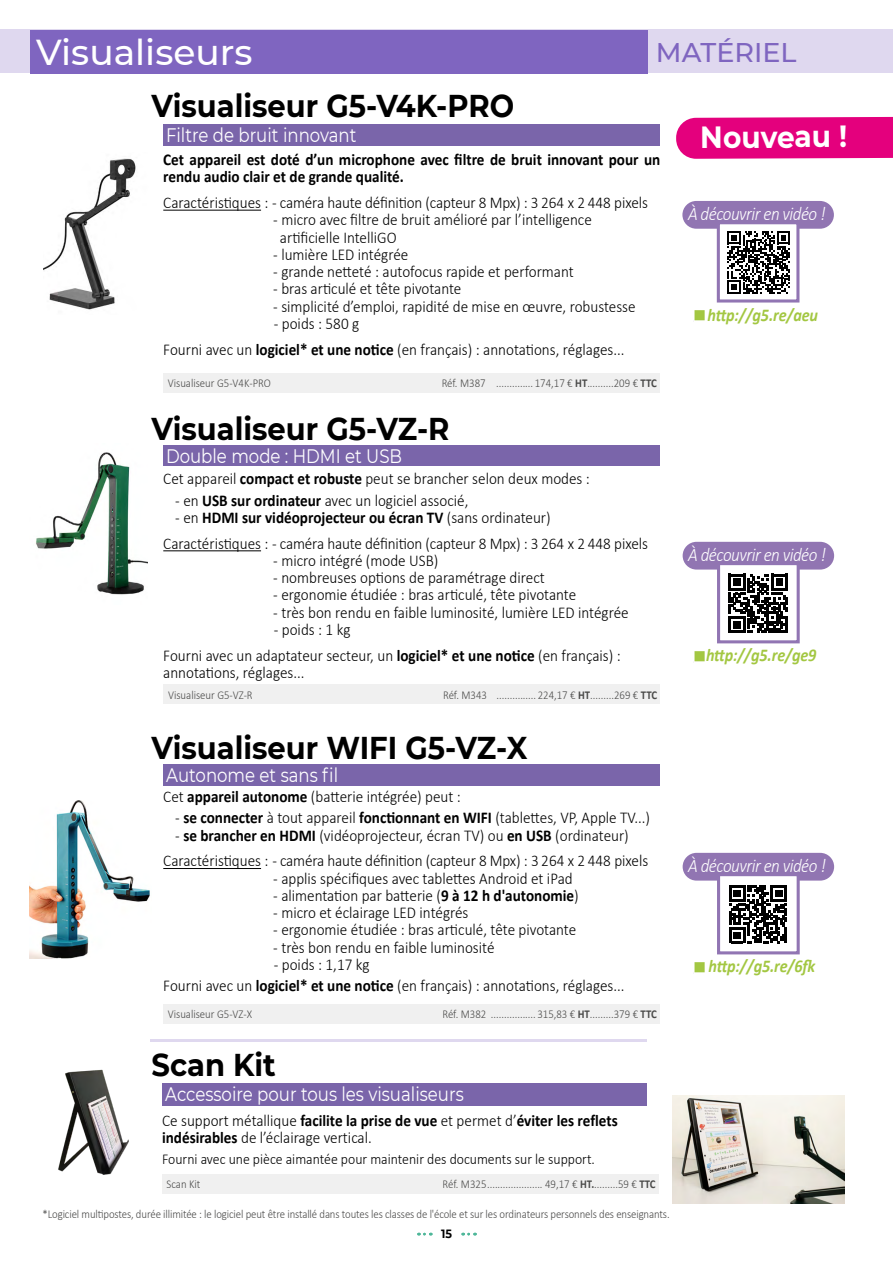
<style>
.page{position:relative;width:893px;height:1263px;background:#fff}
.page>*{position:absolute;margin:0;border:0;box-sizing:border-box;transform-origin:0 0}
.t1{font:500 36px "Montserrat";color:#fff}
.t2{font:700 31.5px "Montserrat";color:#000;scale:.92 1}
.t3{font:700 30.6px "Montserrat";letter-spacing:-.005em;color:#fff;scale:.92 1}
.t4{font:500 27px "Montserrat";color:#7f65c0}
.t5{font:19.5px "Montserrat";color:#fff;scale:.85 1}
.t6{font:italic 300 19.05px "Calibri";letter-spacing:-.03em;color:#fff;scale:.9 1}
.t7{font:italic 700 18px "Calibri";letter-spacing:-.01em;color:#a3c742;scale:.9 1}
.t8{font:300 16.5px/25.8px "Calibri";color:#000;scale:.92 1}
.t9{font:700 16.5px/17.2px "Calibri";color:#000;scale:.92 1}
.t10{font:300 15px "Calibri";color:#000;scale:.92 1}
.t11{font:300 12px "Calibri";letter-spacing:-.01em;color:#4a4a49;scale:.9 1}
.t12{font:700 12px "Montserrat";color:#000;scale:.92 1}
.s1{font-weight:700}
</style>
<div class="page">
<div style="left:0;top:32px;width:893px;height:44px;background:linear-gradient(to right,#fff,#fff)"></div>
<svg style="left:418px;top:1233px;width:13px;height:2px"></svg>
<svg style="left:463px;top:1233px;width:12px;height:2px"></svg>
<div style="left:0;top:30px;width:893px;height:43px;background:#dfd8ef"></div>
<div style="left:30px;top:30px;width:618px;height:43px;background:#7f65c0"></div>
<div style="left:163px;top:124px;width:496px;height:21px;background:#7a65aa"></div>
<div style="left:163px;top:445px;width:496px;height:21px;background:#7a65aa"></div>
<div style="left:163px;top:764px;width:497px;height:21px;background:#7a65aa"></div>
<img style="left:36px;top:452px;width:112px;height:143px">
<img style="left:30px;top:801px;width:120px;height:158px">
<img style="left:58px;top:1069px;width:71px;height:106px">
<img style="left:43px;top:158px;width:93px;height:152px">
<img style="left:672px;top:1095px;width:172px;height:109px">
<div style="left:162px;top:1083px;width:485px;height:23px;background:#7a65aa"></div>
<hr style="left:163px;top:550px;width:98px;height:1px;background:#000">
<hr style="left:163px;top:868px;width:98px;height:1px;background:#000">
<hr style="left:163px;top:210px;width:98px;height:1px;background:#000">
<hr style="left:150px;top:1039px;width:497px;height:2px;background:#7f65c0">
<div style="left:676px;top:117px;width:217px;height:42px;background:#e4007d"></div>
<div style="left:163px;top:373px;width:497px;height:20px;background:#f0f0f0"></div>
<div style="left:164px;top:684px;width:496px;height:20px;background:#f0f0f0"></div>
<div style="left:163px;top:1004px;width:497px;height:20px;background:#f0f0f0"></div>
<div style="left:162px;top:1174px;width:497px;height:19px;background:#f0f0f0"></div>
<div style="left:683px;top:853px;width:151px;height:27px;background:#9175b2;border-radius:14px"></div>
<div style="left:717px;top:873px;width:83px;height:81px;background:#fff;border:3px solid #9175b3"></div>
<svg style="left:694px;top:962px;width:11px;height:11px"></svg>
<svg style="left:729px;top:885px;width:58px;height:58px"></svg>
<div style="left:683px;top:542px;width:151px;height:27px;background:#9175b2;border-radius:14px"></div>
<div style="left:717px;top:562px;width:83px;height:81px;background:#fff;border:3px solid #9175b3"></div>
<svg style="left:694px;top:651px;width:11px;height:11px"></svg>
<svg style="left:729px;top:574px;width:59px;height:59px"></svg>
<div style="left:682px;top:201px;width:152px;height:28px;background:#9175b2;border-radius:14px"></div>
<div style="left:717px;top:221px;width:82px;height:82px;background:#fff;border:3px solid #9175b3"></div>
<svg style="left:694px;top:310px;width:11px;height:11px"></svg>
<svg style="left:727px;top:231px;width:63px;height:63px"></svg>
<h1 class="t1" style="left:36px;top:27px;width:218px">Visualiseurs</h1>
<h2 class="t2" style="left:151px;top:83px;width:396px">Visualiseur G5-V4K-PRO</h2>
<p class="t5" style="left:166px;top:122px;width:226px">Filtre de bruit innovant</p>
<h3 class="t4" style="left:656px;top:34px;width:142px">MATÉRIEL</h3>
<h3 class="t3" style="left:700px;top:115px;width:161px">Nouveau !</h3>
<p class="t9" style="left:163px;top:151px;width:542px">Cet appareil est doté d’un microphone avec filtre de bruit innovant pour un rendu audio clair et de grande qualité.</p>
<p class="t8" style="left:163px;top:189px;width:528px">Caractéristiques : - caméra haute définition (capteur 8 Mpx) : 3 264 x 2 448 pixels</p>
<p class="t8" style="left:280px;top:211px;width:341px;line-height:17.2px;text-indent:-7px">- micro avec filtre de bruit amélioré par l’intelligence artificielle IntelliGO</p>
<p class="t8" style="left:273px;top:241px;width:148px">- lumière LED intégrée</p>
<p class="t8" style="left:273px;top:258px;width:328px">- grande netteté : autofocus rapide et performant</p>
<p class="t8" style="left:273px;top:276px;width:206px">- bras articulé et tête pivotante</p>
<p class="t8" style="left:273px;top:293px;width:395px">- simplicité d’emploi, rapidité de mise en œuvre, robustesse</p>
<p class="t8" style="left:163px;top:310px;width:503px;text-indent:110px">- poids : 580 g<br>Fourni avec un <span class="s1">logiciel* et une notice</span> (en français) : annotations, réglages...</p>
<p class="t11" style="left:168px;top:376px;width:116px">Visualiseur G5-V4K-PRO</p>
<p class="t11" style="left:442px;top:376px;width:240px">Réf. M387 .............. 174,17 € <span class="s1">HT</span>..........209 € <span class="s1">TTC</span></p>
<h2 class="t2" style="left:151px;top:406px;width:326px">Visualiseur G5-VZ-R</h2>
<p class="t5" style="left:166px;top:443px;width:279px">Double mode : HDMI et USB</p>
<p class="t8" style="left:163px;top:466px;width:465px">Cet appareil <span class="s1">compact et robuste</span> peut se brancher selon deux modes :</p>
<p class="t8" style="left:175px;top:487px;width:320px">- en <span class="s1">USB sur ordinateur</span> avec un logiciel associé,</p>
<p class="t8" style="left:163px;top:504px;width:528px;text-indent:12px">- en <span class="s1">HDMI sur vidéoprojecteur ou écran TV</span> (sans ordinateur)<br>Caractéristiques : - caméra haute définition (capteur 8 Mpx) : 3 264 x 2 448 pixels</p>
<p class="t8" style="left:273px;top:547px;width:181px">- micro intégré (mode USB)</p>
<p class="t8" style="left:273px;top:565px;width:297px">- nombreuses options de paramétrage direct</p>
<p class="t8" style="left:273px;top:582px;width:331px">- ergonomie étudiée : bras articulé, tête pivotante</p>
<p class="t8" style="left:273px;top:599px;width:388px">- très bon rendu en faible luminosité, lumière LED intégrée</p>
<p class="t8" style="left:163px;top:616px;width:499px;text-indent:110px">- poids : 1 kg<br>Fourni avec un adaptateur secteur, un <span class="s1">logiciel* et une notice</span> (en français) :</p>
<p class="t8" style="left:163px;top:659px;width:155px">annotations, réglages...</p>
<p class="t11" style="left:168px;top:687px;width:96px">Visualiseur G5-VZ-R</p>
<p class="t11" style="left:443px;top:687px;width:239px">Réf. M343 ............... 224,17 € <span class="s1">HT</span>.........269 € <span class="s1">TTC</span></p>
<h2 class="t2" style="left:151px;top:725px;width:410px">Visualiseur WIFI G5-VZ-X</h2>
<p class="t5" style="left:166px;top:762px;width:204px">Autonome et sans fil</p>
<p class="t8" style="left:163px;top:783px;width:325px">Cet <span class="s1">appareil autonome</span> (batterie intégrée) peut :</p>
<p class="t8" style="left:175px;top:805px;width:518px">- <span class="s1">se connecter</span> à tout appareil <span class="s1">fonctionnant en WIFI</span> (tablettes, VP, Apple TV...)</p>
<p class="t8" style="left:163px;top:822px;width:529px;text-align:center">- <span class="s1">se brancher en HDMI</span> (vidéoprojecteur, écran TV) ou <span class="s1">en USB</span> (ordinateur)<br>Caractéristiques : - caméra haute définition (capteur 8 Mpx) : 3 264 x 2 448 pixels</p>
<p class="t8" style="left:273px;top:865px;width:327px">- applis spécifiques avec tablettes Android et iPad</p>
<p class="t8" style="left:273px;top:882px;width:334px">- alimentation par batterie (<span class="s1">9 à 12 h d'autonomie</span>)</p>
<p class="t8" style="left:273px;top:899px;width:214px">- micro et éclairage LED intégrés</p>
<p class="t8" style="left:273px;top:917px;width:331px">- ergonomie étudiée : bras articulé, tête pivotante</p>
<p class="t8" style="left:273px;top:934px;width:242px">- très bon rendu en faible luminosité</p>
<p class="t8" style="left:163px;top:953px;width:503px;line-height:21.5px;text-indent:110px">- poids : 1,17 kg<br>Fourni avec un <span class="s1">logiciel* et une notice</span> (en français) : annotations, réglages...</p>
<p class="t11" style="left:168px;top:1007px;width:95px">Visualiseur G5-VZ-X</p>
<p class="t11" style="left:442px;top:1007px;width:240px">Réf. M382 ................. 315,83 € <span class="s1">HT</span>.........379 € <span class="s1">TTC</span></p>
<h2 class="t2" style="left:152px;top:1042px;width:137px">Scan Kit</h2>
<p class="t5" style="left:165px;top:1081px;width:353px">Accessoire pour tous les visualiseurs</p>
<p class="t8" style="left:162px;top:1111px;width:497px;line-height:17.2px">Ce support métallique <span class="s1">facilite la prise de vue</span> et permet d’<span class="s1">éviter les reflets indésirables</span> de l’éclairage vertical.</p>
<p class="t10" style="left:162px;top:1150px;width:472px">Fourni avec une pièce aimantée pour maintenir des documents sur le support.</p>
<p class="t11" style="left:167px;top:1177px;width:39px">Scan Kit</p>
<p class="t11" style="left:442px;top:1177px;width:238px">Réf. M325..................... 49,17 € <span class="s1">HT.</span>.........59 € <span class="s1">TTC</span></p>
<p class="t11" style="left:43px;top:1206px;width:698px">*Logiciel multipostes, durée illimitée : le logiciel peut être installé dans toutes les classes de l'école et sur les ordinateurs personnels des enseignants.</p>
<p class="t12" style="left:441px;top:1225px;width:13px">15</p>
<p class="t6" style="left:688px;top:202px;width:155px">À découvrir en vidéo !</p>
<p class="t7" style="left:707px;top:302px;width:124px">http://g5.re/aeu</p>
<p class="t6" style="left:688px;top:543px;width:155px">À découvrir en vidéo !</p>
<p class="t7" style="left:706px;top:643px;width:124px">http://g5.re/ge9</p>
<p class="t6" style="left:688px;top:854px;width:155px">À découvrir en vidéo !</p>
<p class="t7" style="left:708px;top:953px;width:122px">http://g5.re/6fk</p>
</div>
